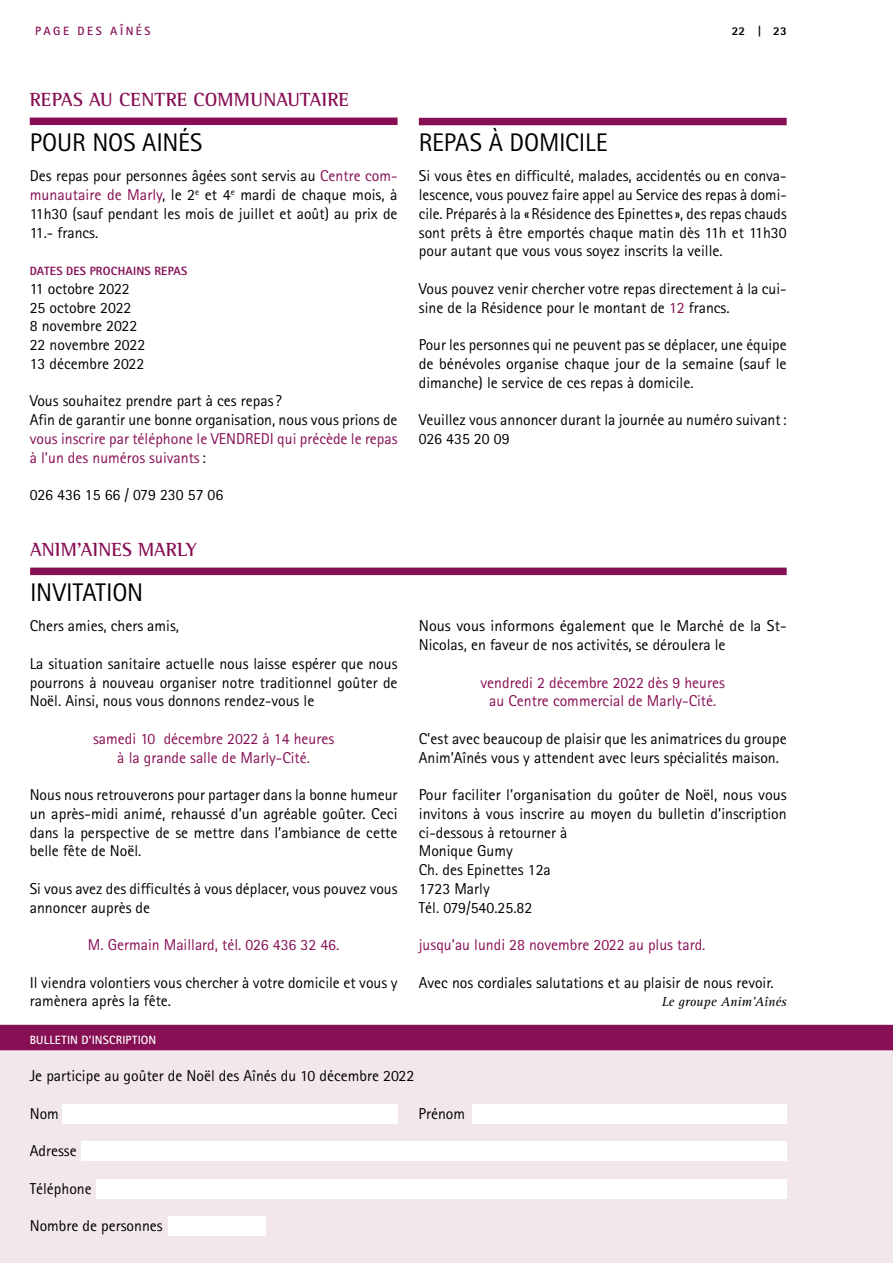
<style>
.page{position:relative;width:893px;height:1263px;background:#fff}
.page>*{position:absolute;margin:0;border:0;box-sizing:border-box;transform-origin:0 0}
.t1{font:25.5px "Rotis Sans Serif";letter-spacing:-.01em;color:#000}
.t2{font:700 19.5px "Rotis Semi Serif";color:#870f54}
.t3{font:15.75px/18.8px "Rotis Sans Serif";color:#000}
.t4{font:15.75px/18.8px "Rotis Sans Serif";color:#870f54;text-align:center}
.t5{font:italic 13.5px "Rotis Serif";color:#000}
.t6{font:800 12px "Rotis Sans Serif";letter-spacing:.015em;color:#870f54}
.t7{font:700 12px "Rotis Sans Serif";letter-spacing:.01em;color:#fff}
.t8{font:700 12px "Rotis Sans Serif";letter-spacing:.21em;color:#870f54}
.t9{font:800 12px "Rotis Sans Serif";color:#000}
.s1{color:#870f54}
.s2{color:#000}
</style>
<div class="page">
<div style="left:0;top:1029px;width:893px;height:234px;background:#f3e7ee"></div>
<div style="left:0;top:1025px;width:893px;height:25px;background:#870f54"></div>
<div style="left:62px;top:1104px;width:336px;height:19px;background:#fff"></div>
<div style="left:472px;top:1104px;width:315px;height:19px;background:#fff"></div>
<div style="left:81px;top:1142px;width:706px;height:19px;background:#fff"></div>
<div style="left:96px;top:1179px;width:691px;height:19px;background:#fff"></div>
<div style="left:168px;top:1216px;width:98px;height:19px;background:#fff"></div>
<div style="left:30px;top:568px;width:757px;height:7px;background:#870f54"></div>
<div style="left:419px;top:118px;width:368px;height:7px;background:#870f54"></div>
<div style="left:30px;top:118px;width:368px;height:7px;background:#870f54"></div>
<p class="t8" style="left:35px;top:23px;width:117px">PAGE DES AÎNÉS</p>
<p class="t9" style="left:732px;top:23px;width:56px">22 | 23</p>
<p class="t2" style="left:30px;top:88px;width:321px">REPAS AU CENTRE COMMUNAUTAIRE</p>
<h1 class="t1" style="left:30px;top:127px;width:174px">POUR NOS AINÉS</h1>
<p class="t3" style="left:30px;top:166px;width:369px;text-align:justify">Des repas pour personnes âgées sont servis au <span class="s1">Centre com&shy;munautaire de Marly</span>, le 2<sup>e</sup> et 4<sup>e</sup> mardi de chaque mois, à 11h30 (sauf pendant les mois de juillet et août) au prix de 11.- francs.</p>
<p class="t6" style="left:30px;top:263px;width:159px">DATES DES PROCHAINS REPAS</p>
<p class="t3" style="left:30px;top:279px;width:117px">11 octobre 2022<br>25 octobre 2022<br>8 novembre 2022<br>22 novembre 2022<br>13 décembre 2022</p>
<p class="t3" style="left:30px;top:391px;width:369px">Vous souhaitez prendre part à ces repas ?<br>Afin de garantir une bonne organisation, nous vous prions de</p>
<p class="t4" style="left:30px;top:429px;width:369px;text-align:left">vous inscrire par téléphone le VENDREDI qui précède le repas à l’un des numéros suivants<span class="s2">:</span></p>
<p class="t3" style="left:30px;top:485px;width:195px">026 436 15 66 / 079 230 57 06</p>
<p class="t2" style="left:30px;top:538px;width:168px">ANIM’AINES MARLY</p>
<h1 class="t1" style="left:30px;top:577px;width:115px">INVITATION</h1>
<h1 class="t1" style="left:419px;top:127px;width:190px">REPAS À DOMICILE</h1>
<p class="t3" style="left:419px;top:166px;width:369px;text-align:justify">Si vous êtes en difficulté, malades, accidentés ou en conva&shy;lescence, vous pouvez faire appel au Service des repas à domi&shy;cile. Préparés à la «Résidence des Epinettes», des repas chauds sont prêts à être emportés chaque matin dès 11h et 11h30 pour autant que vous vous soyez inscrits la veille.</p>
<p class="t3" style="left:419px;top:279px;width:369px">Vous pouvez venir chercher votre repas directement à la cui&shy;sine de la Résidence pour le montant de <span class="s1">12</span> francs.</p>
<p class="t3" style="left:419px;top:335px;width:369px;text-align:justify">Pour les personnes qui ne peuvent pas se déplacer, une équipe de bénévoles organise chaque jour de la semaine (sauf le dimanche) le service de ces repas à domicile.</p>
<p class="t3" style="left:419px;top:410px;width:369px">Veuillez vous annoncer durant la journée au numéro suivant:<br>026 435 20 09</p>
<p class="t3" style="left:30px;top:616px;width:151px">Chers amies, chers amis,</p>
<p class="t3" style="left:30px;top:654px;width:369px;text-align:justify">La situation sanitaire actuelle nous laisse espérer que nous pourrons à nouveau organiser notre traditionnel goûter de Noël. Ainsi, nous vous donnons rendez-vous le</p>
<p class="t4" style="left:93px;top:729px;width:243px">samedi 10 décembre 2022 à 14 heures à la grande salle de Marly-Cité.</p>
<p class="t3" style="left:30px;top:785px;width:369px;text-align:justify">Nous nous retrouverons pour partager dans la bonne humeur un après-midi animé, rehaussé d’un agréable goûter. Ceci dans la perspective de se mettre dans l’ambiance de cette belle fête de Noël.</p>
<p class="t3" style="left:30px;top:879px;width:369px">Si vous avez des difficultés à vous déplacer, vous pouvez vous annoncer auprès de</p>
<p class="t4" style="left:88px;top:935px;width:253px">M. Germain Maillard, tél. 026 436 32 46.</p>
<p class="t3" style="left:30px;top:973px;width:369px">Il viendra volontiers vous chercher à votre domicile et vous y ramènera après la fête.</p>
<p class="t7" style="left:30px;top:1032px;width:128px">BULLETIN D’INSCRIPTION</p>
<p class="t3" style="left:30px;top:1066px;width:386px">Je participe au goûter de Noël des Aînés du 10 décembre 2022</p>
<p class="t3" style="left:30px;top:1104px;width:31px">Nom</p>
<p class="t3" style="left:419px;top:1104px;width:48px">Prénom</p>
<p class="t3" style="left:30px;top:1141px;width:48px">Adresse</p>
<p class="t3" style="left:30px;top:1179px;width:64px">Téléphone</p>
<p class="t3" style="left:30px;top:1216px;width:134px">Nombre de personnes</p>
<p class="t3" style="left:419px;top:616px;width:369px">Nous vous informons également que le Marché de la St-<br>Nicolas, en faveur de nos activités, se déroulera le</p>
<p class="t4" style="left:481px;top:673px;width:246px">vendredi 2 décembre 2022 dès 9 heures au Centre commercial de Marly-Cité.</p>
<p class="t3" style="left:419px;top:729px;width:369px">C’est avec beaucoup de plaisir que les animatrices du groupe<br>Anim’Aînés vous y attendent avec leurs spécialités maison.</p>
<p class="t3" style="left:419px;top:785px;width:369px">Pour faciliter l’organisation du goûter de Noël, nous vous invitons à vous inscrire au moyen du bulletin d’inscription ci-dessous à retourner à<br>Monique Gumy<br>Ch. des Epinettes 12a<br>1723 Marly<br>Tél. 079/540.25.82</p>
<p class="t4" style="left:419px;top:935px;width:288px">jusqu’au lundi 28 novembre 2022 au plus tard.</p>
<p class="t3" style="left:419px;top:973px;width:356px">Avec nos cordiales salutations et au plaisir de nous revoir.</p>
<p class="t5" style="left:662px;top:994px;width:126px">Le groupe Anim’Aînés</p>
</div>
